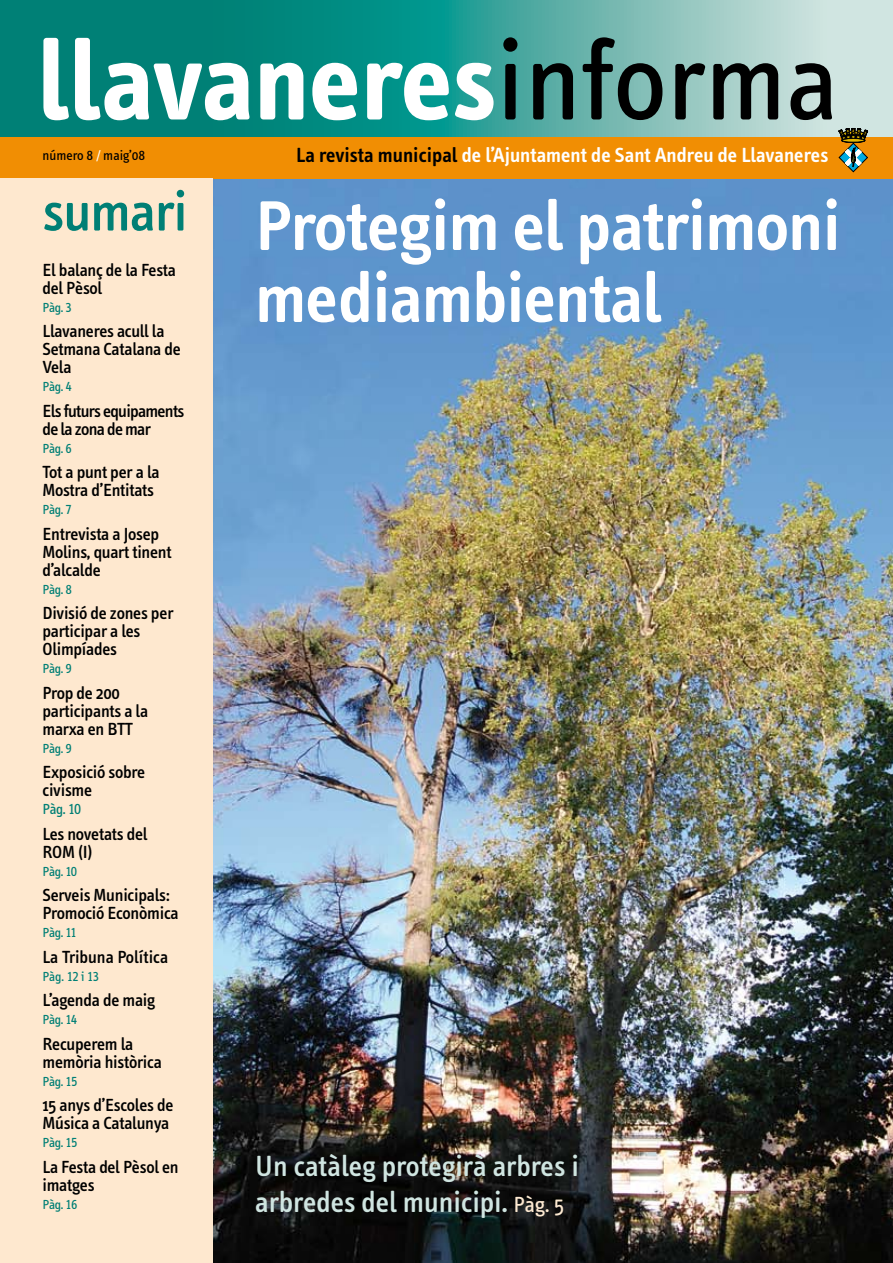
<style>
.page{position:relative;width:893px;height:1263px;background:#fff}
.page>*{position:absolute;margin:0;border:0;box-sizing:border-box;transform-origin:0 0}
.t1{font:700 114.75px "Info Text";color:#fff}
.t2{font:600 72px/72px "Info Text";letter-spacing:-.01em;color:#fff}
.t3{font:500 57px "Info Text";letter-spacing:-.015em;color:#007f75}
.t4{font:500 30px/36px "Info Text";color:#d0e5e1}
.t5{font:600 21px "Info Text";color:#fff}
.t6{font:500 18px/18px "Info Text";letter-spacing:-.015em;color:#000}
.t7{font:500 18px/18px "Info Text";letter-spacing:-.04em;color:#000}
.t8{font:15px "Info";color:#007f75}
.t9{font:14.1px "Info Text";color:#000}
.t10{font:13.5px "Info";letter-spacing:-.015em;color:#007f75}
.s1{font-weight:400;color:#000}
.s2{color:#fff}
.s3{color:#000}
.s4{font-weight:400;font-size:22.5px;color:#feead2}
</style>
<div class="page">
<img style="left:213px;top:179px;width:680px;height:1084px">
<div style="left:0;top:136px;width:893px;height:43px;background:#f18e03"></div>
<div style="left:0;top:179px;width:213px;height:1084px;background:#fee8cf"></div>
<svg style="left:0;top:0;width:893px;height:136px;background:#43a49c"></svg>
<svg style="left:839px;top:128px;width:29px;height:44px"></svg>
<h1 class="t1" style="left:37px;top:16px;width:803px">llavaneres<span class="s1">informa</span></h1>
<p class="t9" style="left:43px;top:148px;width:104px">número 8 <span class="s2">/</span> maig’08</p>
<h3 class="t3" style="left:43px;top:180px;width:147px">sumari</h3>
<p class="t6" style="left:43px;top:261px;width:135px">El balanç de la Festa del Pèsol</p>
<p class="t10" style="left:43px;top:300px;width:31px">Pàg. 3</p>
<p class="t6" style="left:43px;top:322px;width:140px">Llavaneres acull la<br>Setmana Catalana de<br>Vela</p>
<p class="t10" style="left:43px;top:379px;width:31px">Pàg. 4</p>
<p class="t7" style="left:43px;top:402px;width:143px">Els futurs equipaments de la zona de mar</p>
<p class="t10" style="left:43px;top:441px;width:31px">Pàg. 6</p>
<p class="t6" style="left:43px;top:463px;width:119px">Tot a punt per a la<br>Mostra d’Entitats</p>
<p class="t10" style="left:43px;top:502px;width:31px">Pàg. 7</p>
<p class="t6" style="left:43px;top:525px;width:131px">Entrevista a Josep<br>Molins, quart tinent d’alcalde</p>
<p class="t10" style="left:43px;top:582px;width:31px">Pàg. 8</p>
<p class="t6" style="left:43px;top:604px;width:132px">Divisió de zones per participar a les<br>Olimpíades</p>
<p class="t10" style="left:43px;top:661px;width:31px">Pàg. 9</p>
<p class="t6" style="left:43px;top:684px;width:107px">Prop de 200 participants a la marxa en BTT</p>
<p class="t10" style="left:43px;top:741px;width:31px">Pàg. 9</p>
<p class="t6" style="left:43px;top:763px;width:104px">Exposició sobre civisme</p>
<p class="t8" style="left:43px;top:801px;width:40px">Pàg. 10</p>
<p class="t6" style="left:43px;top:825px;width:106px">Les novetats del<br>ROM (I)</p>
<p class="t10" style="left:43px;top:864px;width:36px">Pàg. 10</p>
<p class="t6" style="left:43px;top:886px;width:138px">Serveis Municipals:<br>Promoció Econòmica</p>
<p class="t10" style="left:43px;top:925px;width:36px">Pàg. 11</p>
<p class="t6" style="left:43px;top:948px;width:127px">La Tribuna Política</p>
<p class="t10" style="left:43px;top:969px;width:58px">Pàg. 12 i 13</p>
<p class="t6" style="left:43px;top:991px;width:114px">L’agenda de maig</p>
<p class="t10" style="left:43px;top:1012px;width:36px">Pàg. 14</p>
<p class="t6" style="left:43px;top:1035px;width:121px">Recuperem la memòria històrica</p>
<p class="t10" style="left:43px;top:1074px;width:36px">Pàg. 15</p>
<p class="t6" style="left:43px;top:1096px;width:132px">15 anys d’Escoles de<br>Música a Catalunya</p>
<p class="t10" style="left:43px;top:1135px;width:36px">Pàg. 15</p>
<p class="t6" style="left:43px;top:1158px;width:138px">La Festa del Pèsol en imatges</p>
<p class="t10" style="left:43px;top:1197px;width:36px">Pàg. 16</p>
<p class="t5" style="left:296px;top:143px;width:534px"><span class="s3">La revista municipal</span> de l’Ajuntament de Sant Andreu de Llavaneres</p>
<h2 class="t2" style="left:255px;top:191px;width:587px">Protegim el patrimoni mediambiental</h2>
<h3 class="t4" style="left:255px;top:1149px;width:325px">Un catàleg protegirà arbres i arbredes del municipi. <span class="s4">Pàg. 5</span></h3>
</div>
